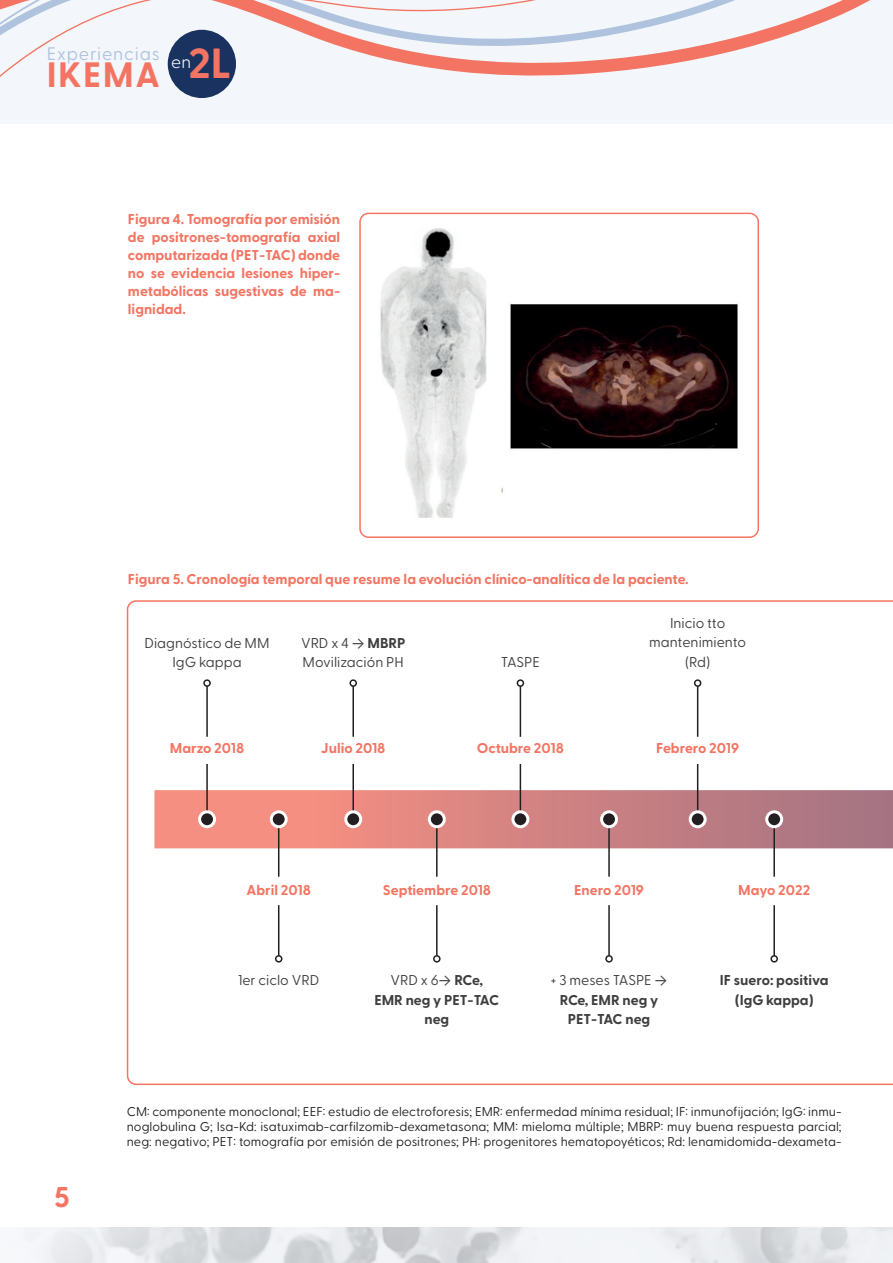
<style>
.page{position:relative;width:893px;height:1263px;background:#fff}
.page>*{position:absolute;margin:0;border:0;box-sizing:border-box;transform-origin:0 0}
.t1{font:700 42.15px "Greycliff CF";color:#f37462}
.t2{font:700 35.25px "Greycliff CF";letter-spacing:.045em;color:#f37462}
.t3{font:700 28.5px "Greycliff CF";color:#f37462}
.t4{font:18.15px "Greycliff CF";letter-spacing:.045em;color:#afc3de}
.t5{font:300 17.4px "Greycliff CF";color:#fff}
.t6{font:700 14.25px/18px "Greycliff CF";color:#f37462;text-align:justify}
.t7{font:14.25px/19.5px "Greycliff CF";color:#3e3e3f;text-align:center}
.t8{font:700 14.25px/19.5px "Greycliff CF";color:#3e3e3f;text-align:center}
.t9{font:12.75px/15px "Greycliff CF";color:#231f20;text-align:justify}
.s1{font-family:"Calibri"}
.s2{font-weight:700}
.s3{font-weight:400}
.s4{font-family:"Calibri";font-weight:400}
</style>
<div class="page">
<div style="left:870px;top:0;width:20px;height:84px;background:#f3f6fa"></div>
<svg style="left:0;top:0;width:855px;height:123px;fill:#f3f6fa"></svg>
<div style="left:168px;top:30px;width:68px;height:68px;background:#1a3260;border-radius:50%"></div>
<img style="left:23px;top:1227px;width:870px;height:36px">
<img style="left:380px;top:228px;width:358px;height:290px">
<div style="left:359px;top:213px;width:400px;height:325px;border:2px solid #f37462;border-radius:9px"></div>
<svg style="left:127px;top:600px;width:766px;height:485px"></svg>
<svg style="left:154px;top:775px;width:739px;height:88px"></svg>
<hr style="left:206px;top:764px;width:2px;height:51px;background:#231f20">
<div style="left:200px;top:812px;width:14px;height:15px;background:#231f20;border-radius:50%"></div>
<div style="left:198px;top:810px;width:18px;height:18px;border:3px solid #fff;border-radius:50%"></div>
<hr style="left:278px;top:826px;width:1px;height:51px;background:#231f20">
<hr style="left:436px;top:826px;width:2px;height:51px;background:#231f20">
<hr style="left:608px;top:826px;width:2px;height:51px;background:#231f20">
<hr style="left:773px;top:826px;width:2px;height:51px;background:#231f20">
<div style="left:271px;top:812px;width:15px;height:15px;background:#231f20;border-radius:50%"></div>
<div style="left:270px;top:810px;width:18px;height:18px;border:3px solid #fff;border-radius:50%"></div>
<div style="left:429px;top:812px;width:15px;height:15px;background:#231f20;border-radius:50%"></div>
<div style="left:428px;top:810px;width:18px;height:18px;border:3px solid #fff;border-radius:50%"></div>
<div style="left:602px;top:812px;width:14px;height:15px;background:#231f20;border-radius:50%"></div>
<div style="left:600px;top:810px;width:18px;height:18px;border:3px solid #fff;border-radius:50%"></div>
<div style="left:767px;top:812px;width:15px;height:15px;background:#231f20;border-radius:50%"></div>
<div style="left:765px;top:810px;width:18px;height:18px;border:3px solid #fff;border-radius:50%"></div>
<hr style="left:352px;top:764px;width:2px;height:51px;background:#231f20">
<div style="left:346px;top:812px;width:15px;height:15px;background:#231f20;border-radius:50%"></div>
<div style="left:344px;top:810px;width:18px;height:18px;border:3px solid #fff;border-radius:50%"></div>
<hr style="left:520px;top:764px;width:1px;height:51px;background:#231f20">
<div style="left:513px;top:812px;width:15px;height:15px;background:#231f20;border-radius:50%"></div>
<div style="left:511px;top:810px;width:18px;height:18px;border:3px solid #fff;border-radius:50%"></div>
<hr style="left:697px;top:764px;width:1px;height:51px;background:#231f20">
<div style="left:690px;top:812px;width:15px;height:15px;background:#231f20;border-radius:50%"></div>
<div style="left:689px;top:810px;width:18px;height:18px;border:3px solid #fff;border-radius:50%"></div>
<hr style="left:206px;top:686px;width:2px;height:51px;background:#231f20">
<div style="left:203px;top:679px;width:8px;height:8px;border:2px solid #231f20;border-radius:50%"></div>
<hr style="left:278px;top:905px;width:1px;height:51px;background:#231f20">
<div style="left:275px;top:955px;width:7px;height:7px;border:2px solid #231f20;border-radius:50%"></div>
<hr style="left:436px;top:905px;width:2px;height:51px;background:#231f20">
<div style="left:433px;top:955px;width:8px;height:7px;border:2px solid #231f20;border-radius:50%"></div>
<hr style="left:608px;top:905px;width:2px;height:51px;background:#231f20">
<div style="left:605px;top:955px;width:8px;height:7px;border:2px solid #231f20;border-radius:50%"></div>
<hr style="left:773px;top:905px;width:2px;height:51px;background:#231f20">
<div style="left:770px;top:955px;width:8px;height:7px;border:2px solid #231f20;border-radius:50%"></div>
<hr style="left:352px;top:686px;width:2px;height:51px;background:#231f20">
<div style="left:349px;top:679px;width:8px;height:8px;border:2px solid #231f20;border-radius:50%"></div>
<hr style="left:520px;top:686px;width:1px;height:51px;background:#231f20">
<div style="left:517px;top:679px;width:7px;height:8px;border:2px solid #231f20;border-radius:50%"></div>
<hr style="left:697px;top:686px;width:1px;height:51px;background:#231f20">
<div style="left:694px;top:679px;width:7px;height:8px;border:2px solid #231f20;border-radius:50%"></div>
<h3 class="t4" style="left:47px;top:40px;width:115px">Experiencias</h3>
<h2 class="t2" style="left:47px;top:47px;width:115px">IKEMA</h2>
<h3 class="t5" style="left:171px;top:49px;width:21px">en</h3>
<h1 class="t1" style="left:188px;top:31px;width:44px">2L</h1>
<p class="t6" style="left:128px;top:209px;width:214px">Figura 4. Tomografía por emisión de positrones-tomografía axial computarizada (PET-TAC) donde no se evidencia lesiones hiper&shy;metabólicas sugestivas de ma&shy;lignidad.</p>
<p class="t6" style="left:128px;top:569px;width:562px">Figura 5. Cronología temporal que resume la evolución clínico-analítica de la paciente.</p>
<p class="t7" style="left:145px;top:632px;width:126px">Diagnóstico de MM<br>IgG kappa</p>
<p class="t6" style="left:170px;top:739px;width:76px">Marzo 2018</p>
<p class="t7" style="left:301px;top:632px;width:106px;text-align:left">VRD x 4 <span class="s1">→</span> <span class="s2">MBRP<br></span>Movilización PH</p>
<p class="t7" style="left:501px;top:651px;width:40px">TASPE</p>
<p class="t7" style="left:649px;top:612px;width:98px">Inicio tto mantenimiento (Rd)</p>
<p class="t6" style="left:321px;top:739px;width:66px">Julio 2018</p>
<p class="t6" style="left:477px;top:739px;width:89px">Octubre 2018</p>
<p class="t6" style="left:656px;top:739px;width:84px">Febrero 2019</p>
<p class="t6" style="left:247px;top:880px;width:66px">Abril 2018</p>
<p class="t6" style="left:383px;top:880px;width:110px">Septiembre 2018</p>
<p class="t6" style="left:574px;top:880px;width:71px">Enero 2019</p>
<p class="t6" style="left:738px;top:880px;width:74px">Mayo 2022</p>
<p class="t7" style="left:238px;top:969px;width:83px">1er ciclo VRD</p>
<p class="t8" style="left:374px;top:970px;width:126px"><span class="s3">VRD x 6</span><span class="s4">→</span> RCe,<br>EMR neg y PET-TAC neg</p>
<p class="t8" style="left:551px;top:970px;width:118px"><span class="s3">+ 3 meses TASPE</span> <span class="s4">→<br></span>RCe, EMR neg y<br>PET-TAC neg</p>
<p class="t8" style="left:720px;top:970px;width:110px">IF suero: positiva (IgG kappa)</p>
<h3 class="t3" style="left:54px;top:1175px;width:17px">5</h3>
<p class="t9" style="left:127px;top:1103px;width:716px">CM: componente monoclonal; EEF: estudio de electroforesis; EMR: enfermedad mínima residual; IF: inmunofijación; IgG: inmu&shy;noglobulina G; Isa-Kd: isatuximab-carfilzomib-dexametasona; MM: mieloma múltiple; MBRP: muy buena respuesta parcial; neg: negativo; PET: tomografía por emisión de positrones; PH: progenitores hematopoyéticos; Rd: lenamidomida-dexameta-</p>
</div>
